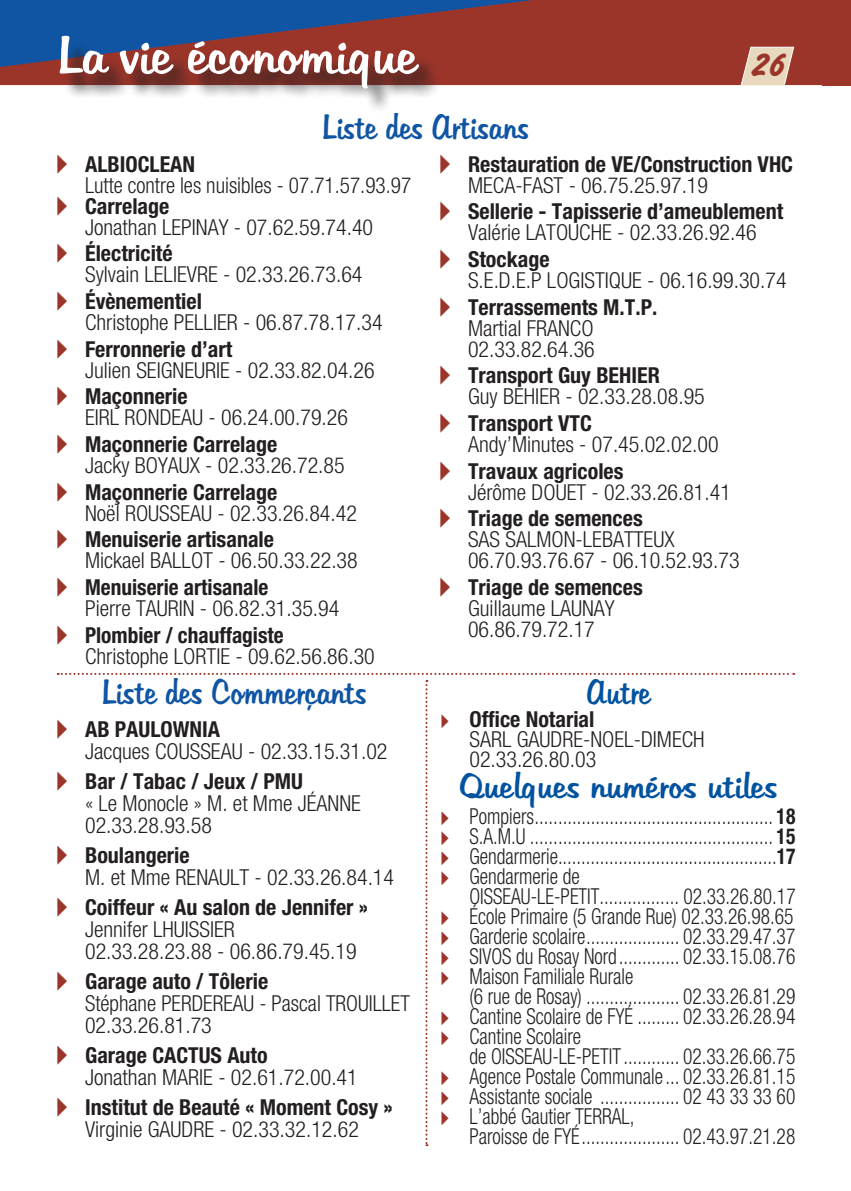
<style>
.page{position:relative;width:851px;height:1191px;background:#fff}
.page>*{position:absolute;margin:0;border:0;box-sizing:border-box;transform-origin:0 0}
.t1{font:52px "Hudson";color:#fff}
.t2{font:34px "Hudson";color:#1055a4;scale:.88 1}
.t3{font:34px "Hudson";color:#0153a0}
.t4{font:34px "Hudson";color:#0153a0;scale:.88 1}
.t5{font:700 32px "Bellamy";color:#9b352a}
.t6{font:300 condensed 22px/21px "Helvetica Neue";color:#231f20}
.t7{font:300 condensed 22px/20px "Helvetica Neue";color:#231f20;text-align:justify;scale:.88 1}
.t8{font:700 condensed 22px/21px "Helvetica Neue";color:#231f20}
.t9{font:300 condensed 22px "Helvetica Neue";color:#231f20;scale:.96 1}
.s1{font-family:"Newspaper Pi BT";font-weight:400;font-stretch:normal;color:#9b352a}
.s2{font-weight:700}
.s3{font-weight:300}
.s4{font-family:"Newspaper Pi BT";font-weight:400;font-stretch:normal;font-size:16px;color:#9b352a}
</style>
<div class="page">
<svg style="left:0;top:0;width:822px;height:85px;background:#6d3f51"></svg>
<div style="left:64px;top:39px;width:379px;height:74px;background:#231f20;opacity:.75"></div>
<svg style="left:739px;top:46px;width:55px;height:40px;background:#d8b8a3"></svg>
<svg style="left:850px;top:0;width:1px;height:85px"></svg>
<div style="left:822px;top:0;width:28px;height:85px;background:#9b352a"></div>
<svg style="left:58px;top:673px;width:736px;height:473px"></svg>
<h1 class="t1" style="left:57px;top:26px;width:361px">La vie économique</h1>
<h2 class="t2" style="left:322px;top:108px;width:237px">Liste des Artisans</h2>
<h3 class="t5" style="left:750px;top:45px;width:36px">26</h3>
<p class="t8" style="left:57px;top:153px;width:140px"><span class="s1">V</span> ALBIOCLEAN</p>
<p class="t9" style="left:85px;top:172px;width:341px">Lutte contre les nuisibles - 07.71.57.93.97</p>
<p class="t8" style="left:57px;top:195px;width:114px"><span class="s1">V</span> Carrelage</p>
<p class="t6" style="left:85px;top:216px;width:289px">Jonathan LEPINAY - 07.62.59.74.40</p>
<p class="t6" style="left:85px;top:243px;width:279px;text-indent:-28px"><span class="s1">V</span> <span class="s2">Électricité<br></span>Sylvain LELIEVRE - 02.33.26.73.64</p>
<p class="t6" style="left:85px;top:290px;width:299px;text-indent:-28px"><span class="s1">V</span> <span class="s2">Évènementiel<br></span>Christophe PELLIER - 06.87.78.17.34</p>
<p class="t6" style="left:85px;top:338px;width:291px;text-indent:-28px"><span class="s1">V</span> <span class="s2">Ferronnerie d’art<br></span>Julien SEIGNEURIE - 02.33.82.04.26</p>
<p class="t6" style="left:85px;top:386px;width:264px;text-indent:-28px"><span class="s1">V</span> <span class="s2">Maçonnerie<br></span>EIRL RONDEAU - 06.24.00.79.26</p>
<p class="t6" style="left:85px;top:433px;width:261px;text-indent:-28px"><span class="s1">V</span> <span class="s2">Maçonnerie Carrelage<br></span>Jacky BOYAUX - 02.33.26.72.85</p>
<p class="t6" style="left:85px;top:481px;width:273px;text-indent:-28px"><span class="s1">V</span> <span class="s2">Maçonnerie Carrelage<br></span>Noël ROUSSEAU - 02.33.26.84.42</p>
<p class="t6" style="left:85px;top:529px;width:274px;text-indent:-28px"><span class="s1">V</span> <span class="s2">Menuiserie artisanale<br></span>Mickael BALLOT - 06.50.33.22.38</p>
<p class="t6" style="left:85px;top:576px;width:256px;text-indent:-28px"><span class="s1">V</span> <span class="s2">Menuiserie artisanale<br></span>Pierre TAURIN - 06.82.31.35.94</p>
<p class="t6" style="left:85px;top:624px;width:291px;text-indent:-28px"><span class="s1">V</span> <span class="s2">Plombier / chauffagiste<br></span>Christophe LORTIE - 09.62.56.86.30</p>
<h2 class="t2" style="left:101px;top:673px;width:303px">Liste des Commerçants</h2>
<p class="t6" style="left:85px;top:718px;width:304px;line-height:21.8px;text-indent:-28px"><span class="s1">V</span> <span class="s2">AB PAULOWNIA<br></span>Jacques COUSSEAU - 02.33.15.31.02</p>
<p class="t6" style="left:85px;top:770px;width:277px;line-height:21.8px;text-indent:-28px"><span class="s1">V</span> <span class="s2">Bar / Tabac / Jeux / PMU<br></span>« Le Monocle » M. et Mme JÉANNE<br>02.33.28.93.58</p>
<p class="t6" style="left:85px;top:844px;width:310px;line-height:21.8px;text-indent:-28px"><span class="s1">V</span> <span class="s2">Boulangerie<br></span>M. et Mme RENAULT - 02.33.26.84.14</p>
<p class="t6" style="left:85px;top:896px;width:284px;line-height:21.8px;text-indent:-28px"><span class="s1">V</span> <span class="s2">Coiffeur « Au salon de Jennifer »<br></span>Jennifer LHUISSIER<br>02.33.28.23.88 - 06.86.79.45.19</p>
<p class="t6" style="left:85px;top:970px;width:326px;line-height:21.8px;text-indent:-28px"><span class="s1">V</span> <span class="s2">Garage auto / Tôlerie<br></span>Stéphane PERDEREAU - Pascal TROUILLET<br>02.33.26.81.73</p>
<p class="t6" style="left:85px;top:1044px;width:274px;line-height:21.8px;text-indent:-28px"><span class="s1">V</span> <span class="s2">Garage CACTUS Auto<br></span>Jonathan MARIE - 02.61.72.00.41</p>
<p class="t6" style="left:57px;top:1096px;width:338px;line-height:21.8px;text-align:center"><span class="s1">V</span> <span class="s2">Institut de Beauté « Moment Cosy »<br></span>Virginie GAUDRE - 02.33.32.12.62</p>
<p class="t8" style="left:468px;top:153px;width:326px;text-indent:-28px"><span class="s1">V</span> Restauration de VE/Construction VHC<br><span class="s3">MECA-FAST - 06.75.25.97.19</span></p>
<p class="t8" style="left:439px;top:201px;width:345px;text-align:center"><span class="s1">V</span> Sellerie - Tapisserie d’ameublement<br><span class="s3">Valérie LATOUCHE - 02.33.26.92.46</span></p>
<p class="t6" style="left:468px;top:248px;width:320px;text-indent:-28px"><span class="s1">V</span> <span class="s2">Stockage<br></span>S.E.D.E.P LOGISTIQUE - 06.16.99.30.74</p>
<p class="t6" style="left:468px;top:296px;width:191px;text-indent:-28px"><span class="s1">V</span> <span class="s2">Terrassements M.T.P.<br></span>Martial FRANCO<br>02.33.82.64.36</p>
<p class="t6" style="left:468px;top:365px;width:238px;text-indent:-28px"><span class="s1">V</span> <span class="s2">Transport Guy BEHIER<br></span>Guy BEHIER - 02.33.28.08.95</p>
<p class="t6" style="left:468px;top:412px;width:252px;text-indent:-28px"><span class="s1">V</span> <span class="s2">Transport VTC<br></span>Andy’Minutes - 07.45.02.02.00</p>
<p class="t6" style="left:468px;top:460px;width:264px;text-indent:-28px"><span class="s1">V</span> <span class="s2">Travaux agricoles<br></span>Jérôme DOUET - 02.33.26.81.41</p>
<p class="t6" style="left:468px;top:508px;width:273px;text-indent:-28px"><span class="s1">V</span> <span class="s2">Triage de semences<br></span>SAS SALMON-LEBATTEUX<br>06.70.93.76.67 - 06.10.52.93.73</p>
<p class="t6" style="left:468px;top:576px;width:176px;text-indent:-28px"><span class="s1">V</span> <span class="s2">Triage de semences<br></span>Guillaume LAUNAY<br>06.86.79.72.17</p>
<h2 class="t4" style="left:586px;top:673px;width:74px">Autre</h2>
<p class="t6" style="left:469px;top:709px;width:237px;line-height:20px;text-indent:-28px"><span class="s4">V</span> <span class="s2">Office Notarial<br></span>SARL GAUDRE-NOEL-DIMECH<br>02.33.26.80.03</p>
<h2 class="t3" style="left:459px;top:767px;width:320px">Quelques numéros utiles</h2>
<p class="t7" style="left:441px;top:806px;width:404px"><span class="s4">V</span> Pompiers................................................... <span class="s2">18<br></span><span class="s4">V</span> S.A.M.U .................................................... <span class="s2">15<br></span><span class="s4">V</span> Gendarmerie...............................................<span class="s2">17<br></span><span class="s4">V</span> Gendarmerie de</p>
<p class="t7" style="left:441px;top:886px;width:404px;text-indent:28px">OISSEAU-LE-PETIT................. 02.33.26.80.17<br><span class="s4">V</span> École Primaire (5 Grande Rue) 02.33.26.98.65<br><span class="s4">V</span> Garderie scolaire.................... 02.33.29.47.37<br><span class="s4">V</span> SIVOS du Rosay Nord............. 02.33.15.08.76<br><span class="s4">V</span> Maison Familiale Rurale</p>
<p class="t7" style="left:441px;top:986px;width:404px;text-indent:28px">(6 rue de Rosay) .................... 02.33.26.81.29<br><span class="s4">V</span> Cantine Scolaire de FYÉ ......... 02.33.26.28.94<br><span class="s4">V</span> Cantine Scolaire</p>
<p class="t7" style="left:441px;top:1046px;width:404px;text-indent:28px">de OISSEAU-LE-PETIT ............ 02.33.26.66.75<br><span class="s4">V</span> Agence Postale Communale ... 02.33.26.81.15<br><span class="s4">V</span> Assistante sociale ................. 02 43 33 33 60<br><span class="s4">V</span> L’abbé Gautier TERRAL,</p>
<p class="t7" style="left:469px;top:1126px;width:372px">Paroisse de FYÉ..................... 02.43.97.21.28</p>
</div>
